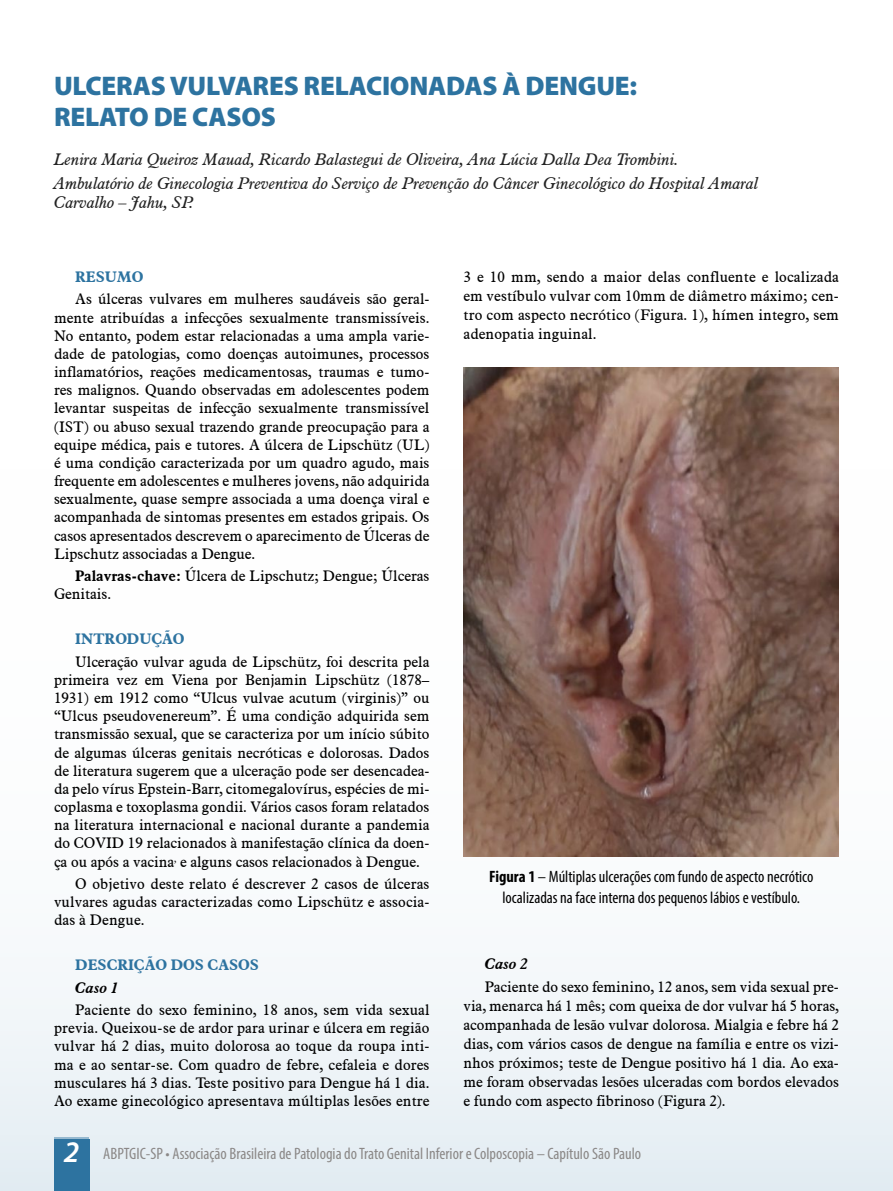
<style>
.page{position:relative;width:893px;height:1191px;background:#fff}
.page>*{position:absolute;margin:0;border:0;box-sizing:border-box;transform-origin:0 0}
._01_Título_Principal{font:900 27px/31.5px "Myriad Pro";letter-spacing:-.01em;color:#2d73a0}
._06_Autor{font:italic 16.5px/19.8px "Aldine 721 BT";color:#222}
._03_Legenda_Fotos{font:condensed 16.5px/20.9px "Myriad Pro";color:#000;text-align:center}
.t1{font:condensed 16.5px "Myriad Pro";color:#8b8887}
._00_Texto{font:15px/18.1px "Aldine 721 BT";color:#000;text-align:justify}
._00_Texto-2{font:700 15px "Aldine 721 BT";letter-spacing:-.005em;color:#2d73a0}
._00_Texto-3{font:italic 700 15px "Aldine 721 BT";color:#000}
.s1{font-weight:700}
.s2{font-weight:600;font-style:italic;font-stretch:normal;font-size:30px;color:#fff}
</style>
<div class="page">
<div style="left:0;top:265px;width:893px;height:926px;background:linear-gradient(to bottom,#fff,#edf3f7)"></div>
<svg style="left:54px;top:1136px;width:35px;height:4px"></svg>
<div style="left:54px;top:1140px;width:35px;height:51px;background:#2d73a0"></div>
<img style="left:463px;top:367px;width:376px;height:489px">
<p class="_01_Título_Principal" style="left:54px;top:70px;width:585px">ULCERAS VULVARES RELACIONADAS À DENGUE:<br>RELATO DE CASOS</p>
<p class="_06_Autor" style="left:54px;top:149px;width:626px">Lenira Maria Queiroz Mauad, Ricardo Balastegui de Oliveira, Ana Lúcia Dalla Dea Trombini.</p>
<p class="_06_Autor" style="left:54px;top:173px;width:706px">Ambulatório de Ginecologia Preventiva do Serviço de Prevenção do Câncer Ginecológico do Hospital Amaral<br>Carvalho – Jahu, SP.</p>
<p class="_00_Texto-2" style="left:75px;top:267px;width:70px">RESUMO</p>
<p class="_00_Texto" style="left:54px;top:290px;width:377px;text-indent:21px">As úlceras vulvares em mulheres saudáveis são geral&shy;mente atribuídas a infecções sexualmente transmissíveis.<br>No entanto, podem estar relacionadas a uma ampla varie&shy;dade de patologias, como doenças autoimunes, processos inflamatórios, reações medicamentosas, traumas e tumo&shy;res malignos. Quando observadas em adolescentes podem levantar suspeitas de infecção sexualmente transmissível (IST) ou abuso sexual trazendo grande preocupação para a equipe médica, pais e tutores. A úlcera de Lipschütz (UL) é uma condição caracterizada por um quadro agudo, mais frequente em adolescentes e mulheres jovens, não adquirida sexualmente, quase sempre associada a uma doença viral e acompanhada de sintomas presentes em estados gripais. Os casos apresentados descrevem o aparecimento de Úlceras de Lipschutz associadas a Dengue.</p>
<p class="_00_Texto" style="left:54px;top:566px;width:377px;text-indent:21px"><span class="s1">Palavras-chave:</span> Úlcera de Lipschutz; Dengue; Úlceras<br>Genitais.</p>
<p class="_00_Texto-2" style="left:75px;top:630px;width:111px">INTRODUÇÃO</p>
<p class="_00_Texto" style="left:54px;top:652px;width:377px;text-indent:21px">Ulceração vulvar aguda de Lipschütz, foi descrita pela primeira vez em Viena por Benjamin Lipschütz (1878– 1931) em 1912 como “Ulcus vulvae acutum (virginis)” ou “Ulcus pseudovenereum”. É uma condição adquirida sem transmissão sexual, que se caracteriza por um início súbito de algumas úlceras genitais necróticas e dolorosas. Dados de literatura sugerem que a ulceração pode ser desencadea&shy;da pelo vírus Epstein-Barr, citomegalovírus, espécies de mi&shy;coplasma e toxoplasma gondii. Vários casos foram relatados na literatura internacional e nacional durante a pandemia do COVID 19 relacionados à manifestação clínica da doen&shy;ça ou após a vacina<sup>,</sup> e alguns casos relacionados à Dengue.</p>
<p class="_00_Texto" style="left:54px;top:874px;width:377px;text-indent:21px">O objetivo deste relato é descrever 2 casos de úlceras vulvares agudas caracterizadas como Lipschütz e associa&shy;das à Dengue.</p>
<p class="_00_Texto-2" style="left:75px;top:955px;width:185px">DESCRIÇÃO DOS CASOS</p>
<p class="_00_Texto-3" style="left:75px;top:978px;width:45px">Caso 1</p>
<p class="_00_Texto" style="left:54px;top:1000px;width:377px;text-indent:21px">Paciente do sexo feminino, 18 anos, sem vida sexual previa. Queixou-se de ardor para urinar e úlcera em região vulvar há 2 dias, muito dolorosa ao toque da roupa inti&shy;ma e ao sentar-se. Com quadro de febre, cefaleia e dores musculares há 3 dias. Teste positivo para Dengue há 1 dia.<br>Ao exame ginecológico apresentava múltiplas lesões entre</p>
<p class="_00_Texto" style="left:463px;top:267px;width:377px;line-height:19px">3 e 10 mm, sendo a maior delas confluente e localizada em vestíbulo vulvar com 10mm de diâmetro máximo; cen&shy;tro com aspecto necrótico (Figura. 1), hímen integro, sem adenopatia inguinal.</p>
<p class="_03_Legenda_Fotos" style="left:489px;top:866px;width:326px"><span class="s1">Figura 1</span> – Múltiplas ulcerações com fundo de aspecto necrótico localizadas na face interna dos pequenos lábios e vestíbulo.</p>
<p class="_00_Texto-3" style="left:485px;top:954px;width:45px">Caso 2</p>
<p class="_00_Texto" style="left:463px;top:977px;width:377px;line-height:19px;text-indent:21px">Paciente do sexo feminino, 12 anos, sem vida sexual pre&shy;via, menarca há 1 mês; com queixa de dor vulvar há 5 horas, acompanhada de lesão vulvar dolorosa. Mialgia e febre há 2 dias, com vários casos de dengue na família e entre os vizi&shy;nhos próximos; teste de Dengue positivo há 1 dia. Ao exa&shy;me foram observadas lesões ulceradas com bordos elevados e fundo com aspecto fibrinoso (Figura 2).</p>
<p class="t1" style="left:64px;top:1143px;width:579px"><span class="s2">2</span> ABPTGIC-SP • Associação Brasileira de Patologia do Trato Genital Inferior e Colposcopia – Capítulo São Paulo</p>
</div>
